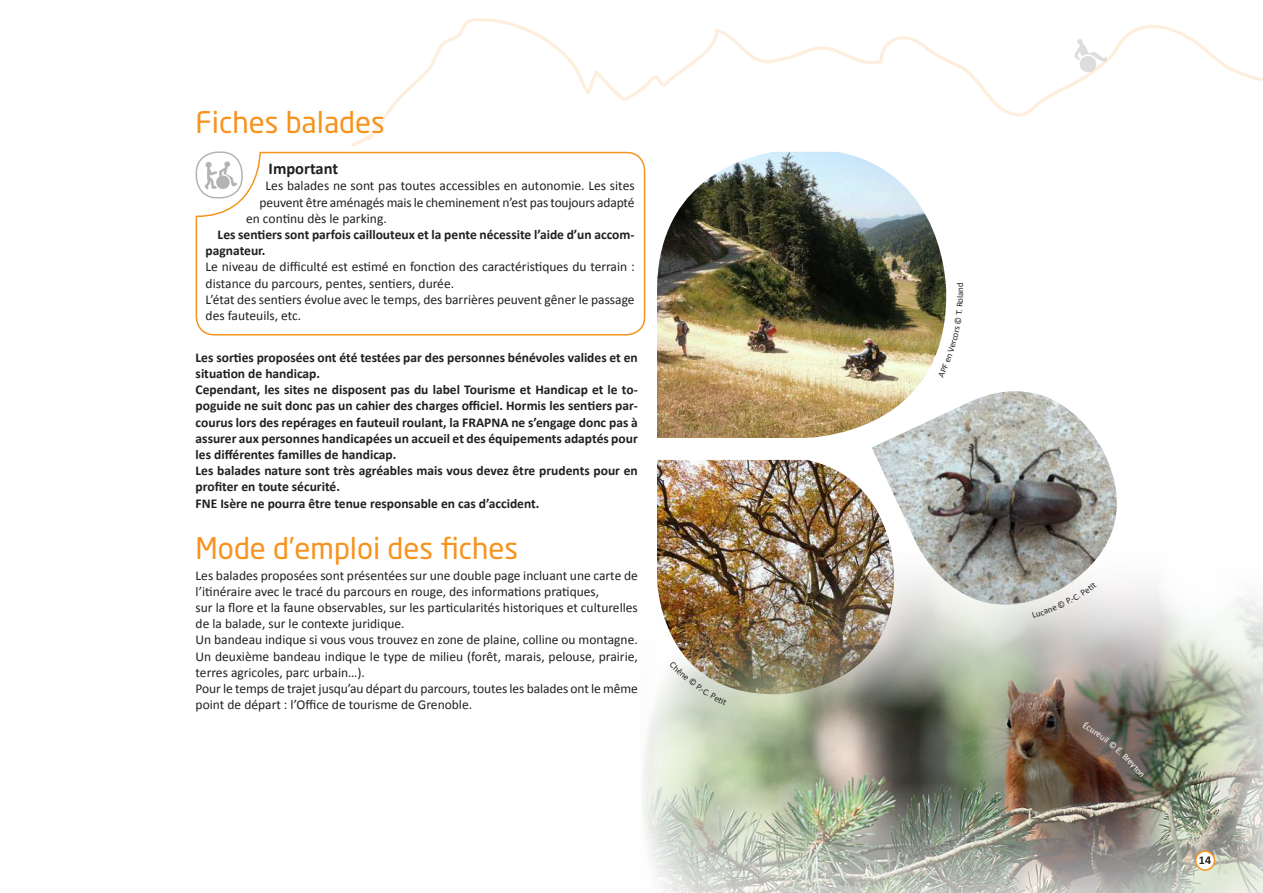
<style>
.page{position:relative;width:1263px;height:893px;background:#fff}
.page>*{position:absolute;margin:0;border:0;box-sizing:border-box;transform-origin:0 0}
.t1{font:29.4px "Neo Sans Std";color:#f7931d}
.t2{font:700 16.5px "Calibri";color:#231f20}
.t3{font:13.5px/16.2px "Calibri";color:#231f20}
.t4{font:700 13.5px/16.2px "Calibri";color:#231f20}
.t5{font:700 12px "Calibri";color:#231f20}
</style>
<div class="page">
<svg style="left:351px;top:18px;width:912px;height:129px"></svg>
<svg style="left:1073px;top:38px;width:34px;height:39px"></svg>
<img style="left:657px;top:152px;width:289px;height:286px">
<img style="left:657px;top:460px;width:215px;height:71px">
<img style="left:642px;top:531px;width:621px;height:362px">
<img style="left:872px;top:391px;width:276px;height:245px">
<div style="left:1196px;top:851px;width:18px;height:19px;background:#fff;border-radius:50%"></div>
<div style="left:1195px;top:850px;width:20px;height:21px;border:2px solid #f7931d;border-radius:50%"></div>
<svg style="left:195px;top:151px;width:451px;height:185px"></svg>
<svg style="left:938px;top:283px;width:9px;height:95px"></svg>
<svg style="left:1032px;top:583px;width:65px;height:35px"></svg>
<svg style="left:669px;top:662px;width:58px;height:43px;background:#cccebf"></svg>
<svg style="left:1083px;top:721px;width:61px;height:56px;background:#68584f"></svg>
<h1 class="t1" style="left:196px;top:104px;width:191px">Fiches balades</h1>
<p class="t2" style="left:269px;top:158px;width:71px">Important</p>
<p class="t3" style="left:266px;top:177px;width:371px">Les balades ne sont pas toutes accessibles en autonomie. Les sites</p>
<p class="t3" style="left:260px;top:193px;width:376px">peuvent être aménagés mais le cheminement n’est pas toujours adapté</p>
<p class="t3" style="left:246px;top:210px;width:142px">en continu dès le parking.</p>
<p class="t4" style="left:206px;top:226px;width:430px;text-indent:12px">Les sentiers sont parfois caillouteux et la pente nécessite l’aide d’un accom&shy;pagnateur.</p>
<p class="t3" style="left:206px;top:258px;width:431px">Le niveau de difficulté est estimé en fonction des caractéristiques du terrain : distance du parcours, pentes, sentiers, durée.<br>L’état des sentiers évolue avec le temps, des barrières peuvent gêner le passage des fauteuils, etc.</p>
<p class="t4" style="left:196px;top:349px;width:444px">Les sorties proposées ont été testées par des personnes bénévoles valides et en situation de handicap.<br>Cependant, les sites ne disposent pas du label Tourisme et Handicap et le to&shy;poguide ne suit donc pas un cahier des charges officiel. Hormis les sentiers par&shy;courus lors des repérages en fauteuil roulant, la FRAPNA ne s’engage donc pas à assurer aux personnes handicapées un accueil et des équipements adaptés pour les différentes familles de handicap.<br>Les balades nature sont très agréables mais vous devez être prudents pour en profiter en toute sécurité.<br>FNE Isère ne pourra être tenue responsable en cas d’accident.</p>
<h1 class="t1" style="left:196px;top:530px;width:324px">Mode d’emploi des fiches</h1>
<p class="t3" style="left:196px;top:566px;width:444px">Les balades proposées sont présentées sur une double page incluant une carte de l’itinéraire avec le tracé du parcours en rouge, des informations pratiques,<br>sur la flore et la faune observables, sur les particularités historiques et culturelles de la balade, sur le contexte juridique.<br>Un bandeau indique si vous vous trouvez en zone de plaine, colline ou montagne.<br>Un deuxième bandeau indique le type de milieu (forêt, marais, pelouse, prairie, terres agricoles, parc urbain…).<br>Pour le temps de trajet jusqu’au départ du parcours, toutes les balades ont le même point de départ : l’Office de tourisme de Grenoble.</p>
<p class="t5" style="left:1199px;top:853px;width:14px">14</p>
</div>
